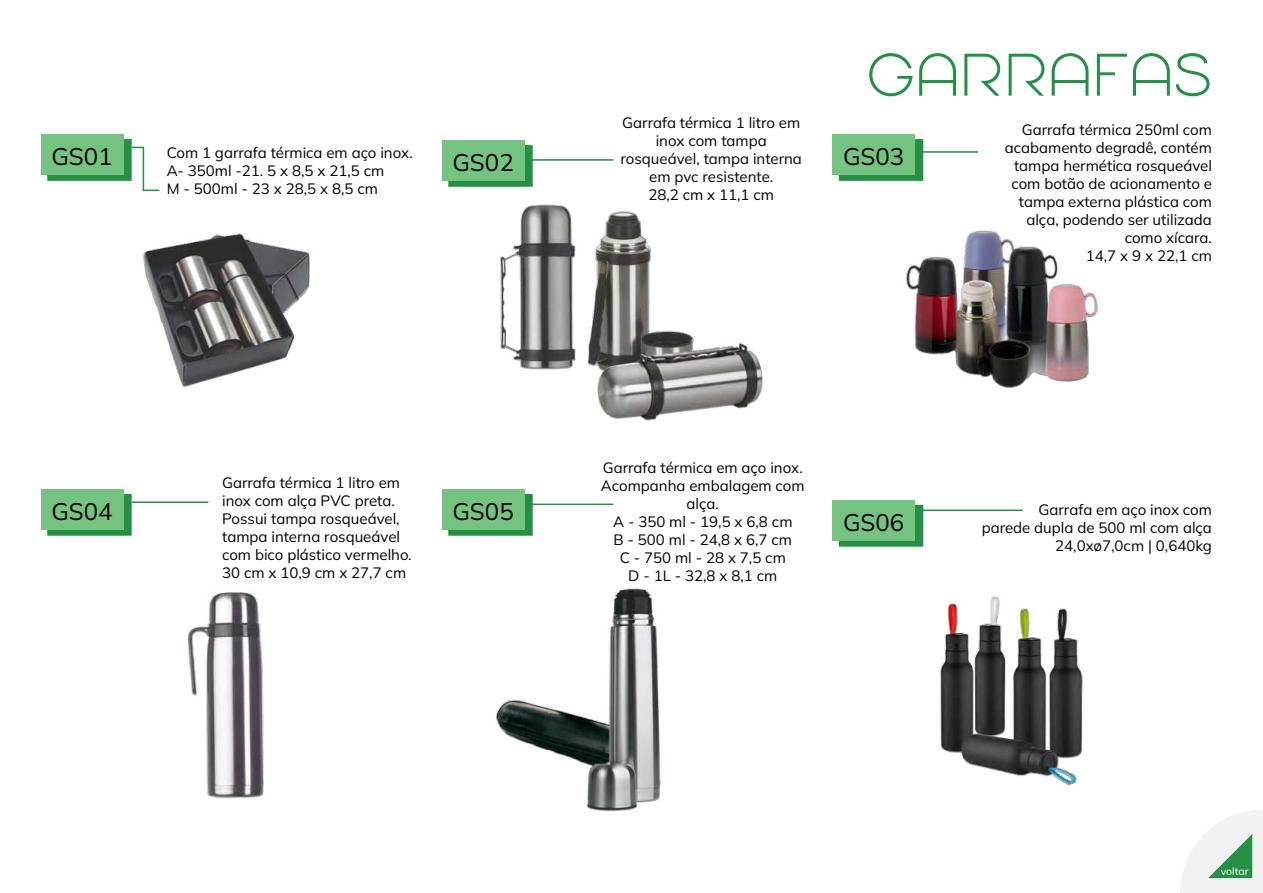
<style>
.page{position:relative;width:1263px;height:893px;background:#fff}
.page>*{position:absolute;margin:0;border:0;box-sizing:border-box;transform-origin:0 0}
.t1{font:60px "Cities Typeface";color:#248f45}
.t2{font:200 24px "Mulish";color:#000}
.t3{font:200 15px/18px "Mulish";color:#000;text-align:center}
.t4{font:200 10.5px "Mulish";color:#fff}
</style>
<div class="page">
<svg style="left:1180px;top:810px;width:83px;height:83px"></svg>
<img style="left:142px;top:168px;width:170px;height:220px">
<img style="left:187px;top:592px;width:77px;height:207px">
<img style="left:500px;top:159px;width:263px;height:262px">
<img style="left:496px;top:588px;width:165px;height:224px">
<img style="left:906px;top:151px;width:192px;height:238px">
<img style="left:923px;top:519px;width:289px;height:323px">
<div style="left:839px;top:139px;width:84px;height:42px;background:linear-gradient(to right,#248f45,#248f45);border:2px solid #248f45"></div>
<div style="left:832px;top:134px;width:83px;height:40px;background:#75c380"></div>
<hr style="left:923px;top:151px;width:55px;height:2px;background:#248f45">
<div style="left:839px;top:505px;width:84px;height:42px;background:linear-gradient(to right,#248f45,#248f45);border:2px solid #248f45"></div>
<div style="left:832px;top:500px;width:83px;height:40px;background:#75c380"></div>
<hr style="left:923px;top:510px;width:100px;height:1px;background:#248f45">
<svg style="left:448px;top:145px;width:85px;height:42px"></svg>
<div style="left:442px;top:140px;width:82px;height:40px;background:#75c380"></div>
<hr style="left:527px;top:159px;width:86px;height:2px;background:#248f45">
<svg style="left:448px;top:494px;width:85px;height:42px"></svg>
<div style="left:442px;top:489px;width:82px;height:40px;background:#75c380"></div>
<hr style="left:527px;top:504px;width:86px;height:1px;background:#248f45">
<div style="left:47px;top:139px;width:85px;height:42px;background:linear-gradient(to right,#248f45,#248f45);border:2px solid #248f45"></div>
<div style="left:41px;top:134px;width:83px;height:40px;background:#75c380"></div>
<svg style="left:132px;top:147px;width:12px;height:1px"></svg>
<div style="left:47px;top:494px;width:85px;height:42px;background:linear-gradient(to right,#248f45,#248f45);border:2px solid #248f45"></div>
<div style="left:41px;top:489px;width:83px;height:40px;background:#75c380"></div>
<hr style="left:132px;top:501px;width:76px;height:2px;background:#248f45">
<svg style="left:144px;top:190px;width:15px;height:1px"></svg>
<hr style="left:143px;top:148px;width:1px;height:43px;background:#248f45">
<h2 class="t2" style="left:51px;top:140px;width:63px">GS01</h2>
<p class="t3" style="left:167px;top:143px;width:247px;text-align:left">Com 1 garrafa térmica em aço inox.<br>A- 350ml -21. 5 x 8,5 x 21,5 cm<br>M - 500ml - 23 x 28,5 x 8,5 cm</p>
<h2 class="t2" style="left:452px;top:146px;width:63px">GS02</h2>
<h2 class="t2" style="left:51px;top:495px;width:63px">GS04</h2>
<p class="t3" style="left:222px;top:474px;width:191px;text-align:left">Garrafa térmica 1 litro em inox com alça PVC preta.<br>Possui tampa rosqueável, tampa interna rosqueável com bico plástico vermelho.<br>30 cm x 10,9 cm x 27,7 cm</p>
<h2 class="t2" style="left:452px;top:495px;width:63px">GS05</h2>
<p class="t3" style="left:620px;top:113px;width:183px">Garrafa térmica 1 litro em inox com tampa rosqueável, tampa interna em pvc resistente.<br>28,2 cm x 11,1 cm</p>
<h1 class="t1" style="left:866px;top:41px;width:347px">GARRAFAS</h1>
<h2 class="t2" style="left:843px;top:140px;width:63px">GS03</h2>
<p class="t3" style="left:1005px;top:120px;width:209px;text-align:right">Garrafa térmica 250ml com acabamento degradê, contém tampa hermética rosqueável com botão de acionamento e tampa externa plástica com alça, podendo ser utilizada como xícara.<br>14,7 x 9 x 22,1 cm</p>
<p class="t3" style="left:601px;top:458px;width:205px">Garrafa térmica em aço inox.<br>Acompanha embalagem com alça.<br>A - 350 ml - 19,5 x 6,8 cm<br>B - 500 ml - 24,8 x 6,7 cm<br>C - 750 ml - 28 x 7,5 cm<br>D - 1L - 32,8 x 8,1 cm</p>
<h2 class="t2" style="left:843px;top:506px;width:63px">GS06</h2>
<p class="t3" style="left:982px;top:500px;width:232px;text-align:right">Garrafa em aço inox com<br>parede dupla de 500 ml com alça<br>24,0xø7,0cm | 0,640kg</p>
<p class="t4" style="left:1221px;top:864px;width:29px">voltar</p>
</div>
